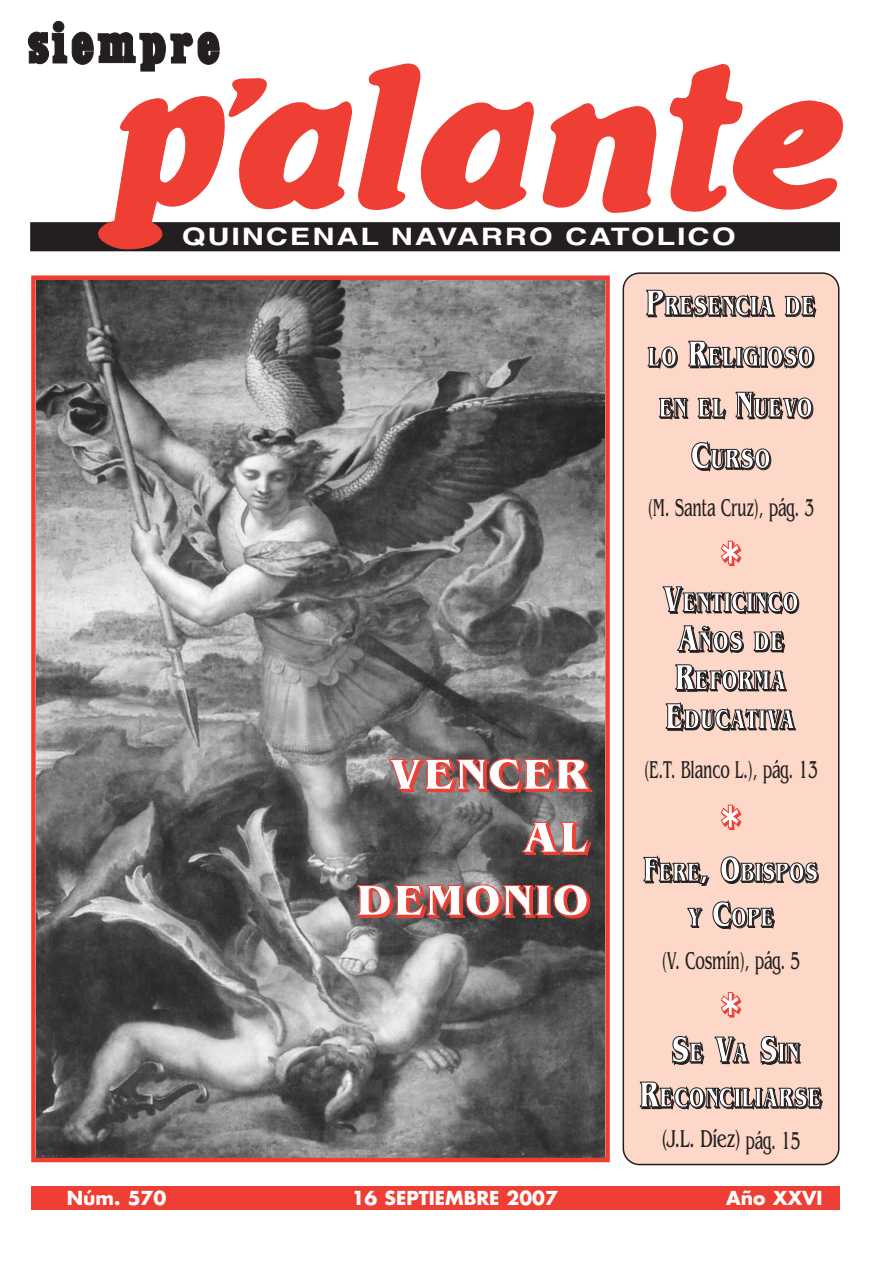
<style>
.page{position:relative;width:893px;height:1263px;background:#fff}
.page>*{position:absolute;margin:0;border:0;box-sizing:border-box;transform-origin:0 0}
.t1{font:700 45px/63px "Benguiat";letter-spacing:.055em;color:#fff;text-align:right}
.t2{font:700 28.2px/51px "Benguiat";letter-spacing:.05em;color:#231f20;text-align:center;scale:.7 1}
.t3{font:700 27px/45px "Benguiat";letter-spacing:.05em;color:#231f20;text-align:center;scale:.7 1}
.t4{font:25.5px "Benguiat";letter-spacing:-.015em;color:#231f20;scale:.6 1}
.t5{font:25.5px "Benguiat";letter-spacing:-.015em;color:#231f20;scale:.7 1}
.t6{font:700 24px "Helvetica";letter-spacing:.06em;color:#fff;scale:1.28 1}
.t7{font:700 18.75px "Futura";color:#fff}
.s1{font-size:37.5px}
.s2{font-size:36px}
</style>
<div class="page">
<img style="left:37px;top:280px;width:567px;height:877px">
<div style="left:31px;top:275px;width:578px;height:887px;border:4px solid #ef3e33"></div>
<div style="left:622px;top:272px;width:217px;height:893px;background:#fdd7c8"></div>
<div style="left:31px;top:1187px;width:808px;height:23px;background:#ef3e33"></div>
<svg style="left:542px;top:103px;width:115px;height:110px"></svg>
<svg style="left:669px;top:64px;width:174px;height:148px"></svg>
<div style="left:30px;top:222px;width:810px;height:29px;background:#231f20;border:2px solid #231f20"></div>
<div style="left:53px;top:21px;width:11px;height:11px;background:#231f20;border:1px solid #231f20;border-radius:50%"></div>
<svg style="left:28px;top:32px;width:506px;height:220px"></svg>
<svg style="left:721px;top:541px;width:18px;height:23px"></svg>
<svg style="left:721px;top:805px;width:18px;height:23px"></svg>
<svg style="left:721px;top:993px;width:18px;height:22px"></svg>
<p class="t6" style="left:182px;top:228px;width:434px">QUINCENAL NAVARRO CATOLICO</p>
<h1 class="t1" style="left:356px;top:747px;width:233px">VENCER<br>AL<br>DEMONIO</h1>
<p class="t2" style="left:648px;top:284px;width:241px"><span class="s1">P</span>RESENCIA DE<br>LO <span class="s1">R</span>ELIGIOSO<br>EN EL <span class="s1">N</span>UEVO<br><span class="s1">C</span>URSO</p>
<p class="t4" style="left:647px;top:498px;width:279px">(M. Santa Cruz), pág. 3</p>
<p class="t2" style="left:664px;top:587px;width:194px;line-height:39px"><span class="s1">V</span>ENTICINCO<br><span class="s1">A</span>ÑOS DE<br><span class="s1">R</span>EFORMA<br><span class="s1">E</span>DUCATIVA</p>
<p class="t4" style="left:644px;top:761px;width:291px">(E.T. Blanco L.), pág. 13</p>
<p class="t3" style="left:645px;top:854px;width:249px"><span class="s2">F</span>ERE<span class="s2">, O</span>BISPOS<br>Y <span class="s2">C</span>OPE</p>
<p class="t4" style="left:662px;top:951px;width:232px">(V. Cosmín), pág. 5</p>
<p class="t2" style="left:641px;top:1034px;width:260px;line-height:45px"><span class="s1">S</span>E <span class="s1">V</span>A <span class="s1">S</span>IN<br><span class="s1">R</span>ECONCILIARSE</p>
<p class="t5" style="left:661px;top:1129px;width:200px">(J.L. Díez) pág. 15</p>
<p class="t7" style="left:67px;top:1190px;width:101px">Núm. 570</p>
<p class="t7" style="left:352px;top:1190px;width:208px">16 SEPTIEMBRE 2007</p>
<p class="t7" style="left:726px;top:1190px;width:98px">Año XXVI</p>
</div>
